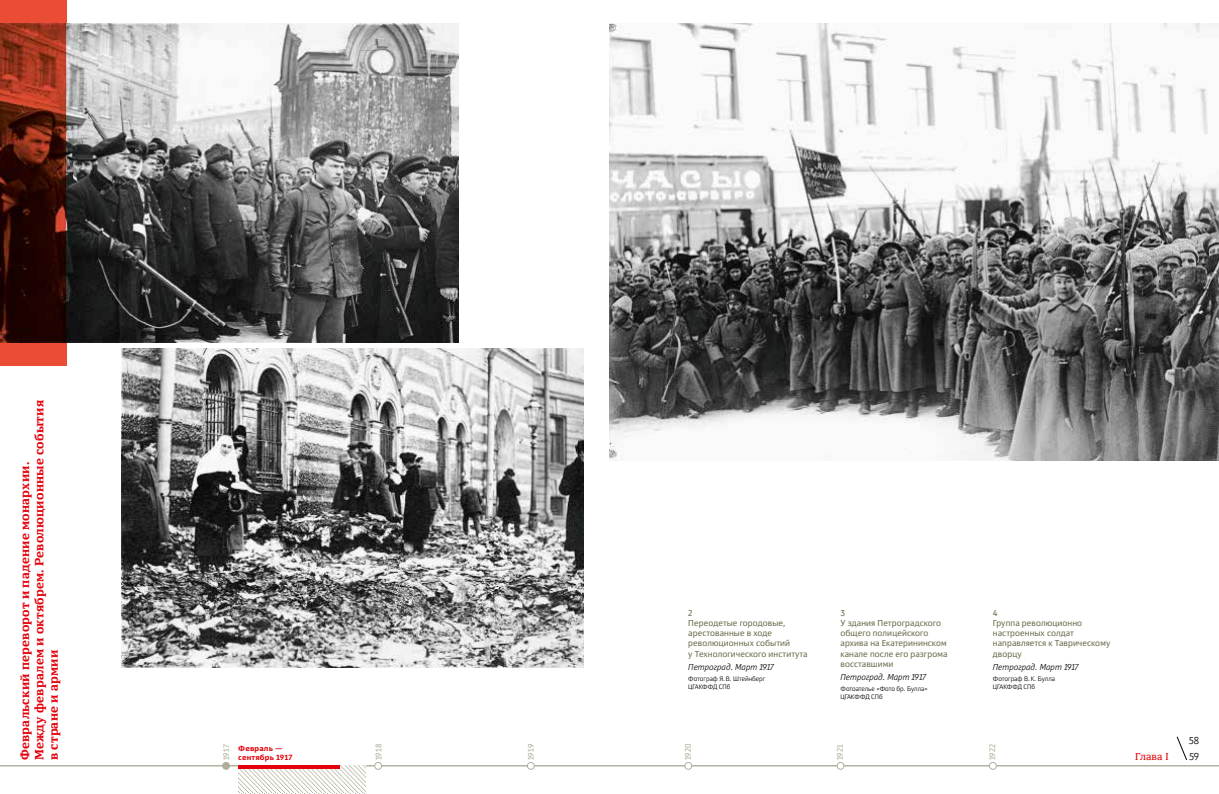
<style>
.page{position:relative;width:1219px;height:794px;background:#fff}
.page>*{position:absolute;margin:0;border:0;box-sizing:border-box;transform-origin:0 0}
.t1{font:700 12px/14.4px "Yefimov Serif";letter-spacing:.02em;color:#e3000b}
.t2{font:10px "Yefimov Serif";letter-spacing:.02em;color:#e3000b}
.t3{font:300 10px "Yefimov Sans";color:#000}
.t4{font:8.5px/10.2px "Yefimov Sans";letter-spacing:.01em;color:#6d6b4d}
.t5{font:italic 300 8.5px "Yefimov Sans";letter-spacing:.01em;color:#000}
.t6{font:8px "Yefimov Sans";color:#b1af9b}
.t7{font:700 7.5px/9px "Yefimov Sans";letter-spacing:.02em;color:#e3000b}
.t8{font:300 6.5px/8px "Yefimov Sans";color:#000}
</style>
<div class="page">
<img style="left:122px;top:348px;width:462px;height:319px">
<img style="left:609px;top:23px;width:610px;height:438px">
<svg style="left:1176px;top:736px;width:11px;height:24px"></svg>
<hr style="left:0;top:765px;width:1219px;height:1px;background:#b1af9b">
<div style="left:527px;top:762px;width:7px;height:7px;background:#fff;border-radius:50%"></div>
<div style="left:527px;top:762px;width:8px;height:7px;border:1px solid #b1af9b;border-radius:50%"></div>
<div style="left:375px;top:762px;width:7px;height:7px;background:#fff;border-radius:50%"></div>
<div style="left:374px;top:762px;width:8px;height:7px;border:1px solid #b1af9b;border-radius:50%"></div>
<div style="left:223px;top:762px;width:6px;height:7px;background:#b1af9b;border-radius:50%"></div>
<div style="left:222px;top:762px;width:8px;height:7px;border:1px solid #b1af9b;border-radius:50%"></div>
<div style="left:989px;top:762px;width:7px;height:7px;background:#fff;border-radius:50%"></div>
<div style="left:989px;top:762px;width:8px;height:7px;border:1px solid #b1af9b;border-radius:50%"></div>
<div style="left:837px;top:762px;width:7px;height:7px;background:#fff;border-radius:50%"></div>
<div style="left:837px;top:762px;width:7px;height:7px;border:1px solid #b1af9b;border-radius:50%"></div>
<div style="left:685px;top:762px;width:7px;height:7px;background:#fff;border-radius:50%"></div>
<div style="left:685px;top:762px;width:7px;height:7px;border:1px solid #b1af9b;border-radius:50%"></div>
<div style="left:0;top:0;width:67px;height:365px;background:#ea4d33"></div>
<img style="left:0;top:23px;width:459px;height:319px">
<img style="left:239px;top:766px;width:127px;height:28px">
<hr style="left:239px;top:765px;width:101px;height:3px;background:#e3000b">
<h1 class="t1" style="left:18px;top:760px;width:361px;rotate:-90deg">Февральский переворот и падение монархии.<br>Между февралем и октябрем. Революционные события в стране и армии</h1>
<p class="t4" style="left:688px;top:607px;width:121px">2<br>Переодетые городовые, арестованные в ходе революционных событий<br>у Технологического института</p>
<p class="t5" style="left:688px;top:661px;width:88px">Петроград. Март 1917</p>
<p class="t8" style="left:688px;top:674px;width:79px">Фотограф Я.В. Штейнберг<br>ЦГАКФФД СПб</p>
<p class="t4" style="left:840px;top:607px;width:108px">3<br>У здания Петроградского общего полицейского архива на Екатерининском канале после его разгрома восставшими</p>
<p class="t5" style="left:840px;top:672px;width:88px">Петроград. Март 1917</p>
<p class="t8" style="left:840px;top:684px;width:89px">Фотоателье «Фото бр. Булла»<br>ЦГАКФФД СПб</p>
<p class="t4" style="left:993px;top:607px;width:119px">4<br>Группа революционно настроенных солдат направляется к Таврическому дворцу</p>
<p class="t5" style="left:993px;top:661px;width:88px">Петроград. Март 1917</p>
<p class="t8" style="left:993px;top:674px;width:64px">Фотограф В.К. Булла<br>ЦГАКФФД СПб</p>
<p class="t6" style="left:222px;top:760px;width:17px;rotate:-90deg">1917</p>
<p class="t6" style="left:374px;top:760px;width:18px;rotate:-90deg">1918</p>
<p class="t6" style="left:526px;top:760px;width:18px;rotate:-90deg">1919</p>
<p class="t6" style="left:683px;top:760px;width:18px;rotate:-90deg">1920</p>
<p class="t6" style="left:835px;top:760px;width:17px;rotate:-90deg">1921</p>
<p class="t6" style="left:988px;top:760px;width:17px;rotate:-90deg">1922</p>
<p class="t7" style="left:238px;top:744px;width:56px">Февраль — сентябрь 1917</p>
<p class="t3" style="left:1189px;top:734px;width:12px">58</p>
<p class="t2" style="left:1135px;top:750px;width:35px">Глава I</p>
<p class="t3" style="left:1189px;top:750px;width:12px">59</p>
</div>
